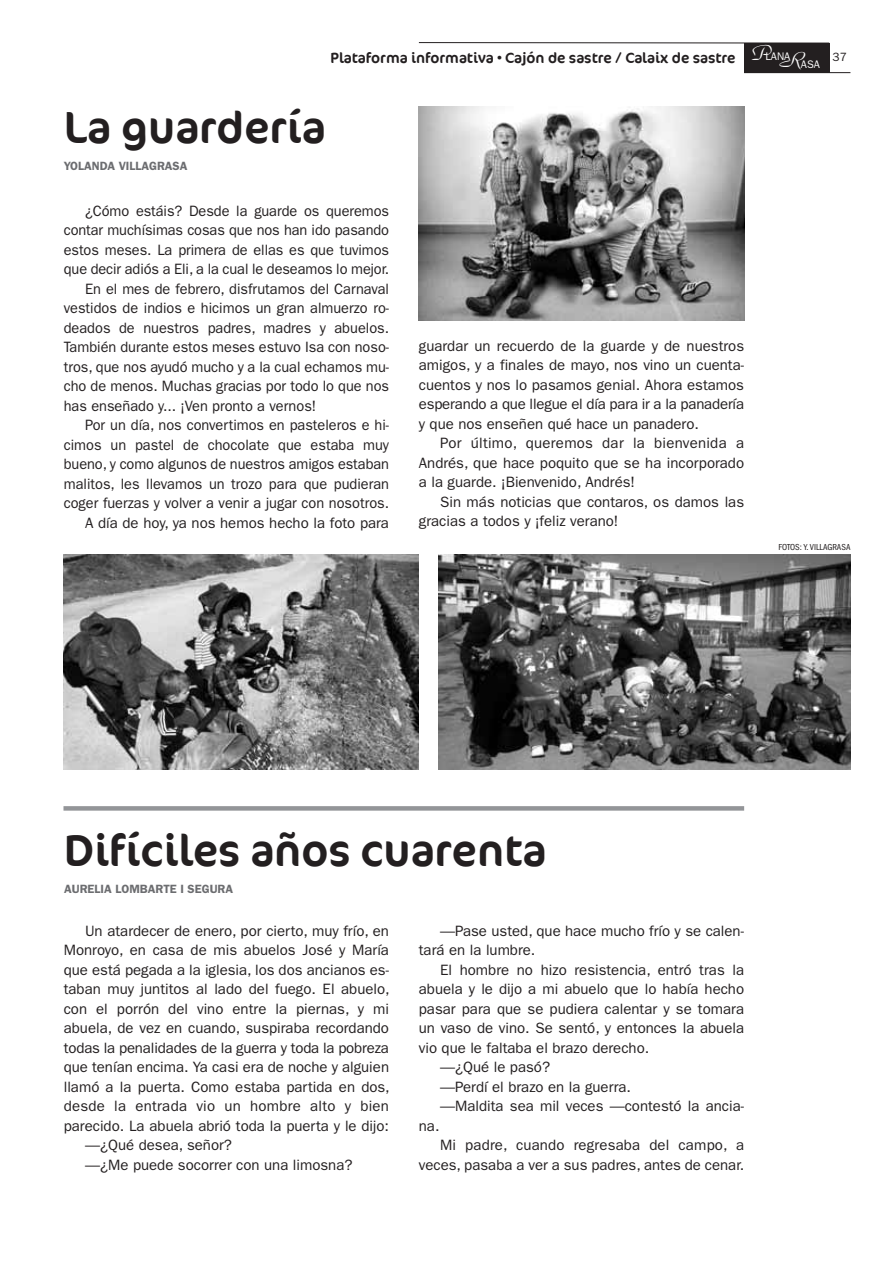
<style>
.page{position:relative;width:893px;height:1263px;background:#fff}
.page>*{position:absolute;margin:0;border:0;box-sizing:border-box;transform-origin:0 0}
.t1{font:45px "Cocon Offc";color:#231f20}
.t2{font:28.35px "Park Avenue";color:#fff}
.t3{font:15px/19.5px "Franklin Gothic";color:#231f20}
.t4{font:15px "Cocon Offc";color:#231f20}
.t5{font:600 12px "Franklin Gothic";color:#6c6d70}
.t6{font:12px "Franklin Gothic";color:#231f20}
.t7{font:10.95px "Franklin Gothic";color:#fff}
.t8{font:condensed 9px "Franklin Gothic";color:#231f20}
</style>
<div class="page">
<div style="left:744px;top:43px;width:85px;height:30px;background:#231f20"></div>
<svg style="left:418px;top:42px;width:412px;height:2px"></svg>
<hr style="left:744px;top:72px;width:106px;height:1px;background:#231f20">
<img style="left:419px;top:106px;width:325px;height:215px">
<img style="left:438px;top:555px;width:412px;height:214px">
<img style="left:64px;top:555px;width:355px;height:214px">
<div style="left:63px;top:806px;width:681px;height:5px;background:#939598"></div>
<h2 class="t2" style="left:752px;top:34px;width:21px">P</h2>
<p class="t4" style="left:331px;top:47px;width:407px">Plataforma informativa • Cajón de sastre / Calaix de sastre</p>
<p class="t6" style="left:833px;top:53px;width:16px">37</p>
<h2 class="t2" style="left:779px;top:41px;width:26px">R</h2>
<p class="t7" style="left:765px;top:53px;width:27px">LANA</p>
<p class="t7" style="left:801px;top:60px;width:21px">ASA</p>
<h1 class="t1" style="left:64px;top:95px;width:263px">La guardería</h1>
<p class="t5" style="left:64px;top:162px;width:125px">YOLANDA VILLAGRASA</p>
<p class="t3" style="left:85px;top:202px;width:305px">¿Cómo estáis? Desde la guarde os queremos</p>
<p class="t3" style="left:64px;top:222px;width:327px">contar muchísimas cosas que nos han ido pasando</p>
<p class="t3" style="left:64px;top:241px;width:327px">estos meses. La primera de ellas es que tuvimos</p>
<p class="t3" style="left:64px;top:261px;width:327px">que decir adiós a Eli, a la cual le deseamos lo mejor.</p>
<p class="t3" style="left:85px;top:280px;width:306px">En el mes de febrero, disfrutamos del Carnaval</p>
<p class="t3" style="left:64px;top:300px;width:327px">vestidos de indios e hicimos un gran almuerzo ro-</p>
<p class="t3" style="left:64px;top:319px;width:327px">deados de nuestros padres, madres y abuelos.</p>
<p class="t3" style="left:64px;top:339px;width:327px">También durante estos meses estuvo Isa con noso-</p>
<p class="t3" style="left:64px;top:358px;width:327px">tros, que nos ayudó mucho y a la cual echamos mu-</p>
<p class="t3" style="left:64px;top:378px;width:327px">cho de menos. Muchas gracias por todo lo que nos</p>
<p class="t3" style="left:64px;top:397px;width:254px">has enseñado y... ¡Ven pronto a vernos!</p>
<p class="t3" style="left:85px;top:417px;width:305px">Por un día, nos convertimos en pasteleros e hi-</p>
<p class="t3" style="left:64px;top:436px;width:327px">cimos un pastel de chocolate que estaba muy</p>
<p class="t3" style="left:64px;top:456px;width:327px">bueno, y como algunos de nuestros amigos estaban</p>
<p class="t3" style="left:64px;top:475px;width:327px">malitos, les llevamos un trozo para que pudieran</p>
<p class="t3" style="left:64px;top:495px;width:327px">coger fuerzas y volver a venir a jugar con nosotros.</p>
<p class="t3" style="left:85px;top:514px;width:305px">A día de hoy, ya nos hemos hecho la foto para</p>
<p class="t3" style="left:419px;top:337px;width:327px;text-align:justify">guardar un recuerdo de la guarde y de nuestros amigos, y a finales de mayo, nos vino un cuenta&shy;cuentos y nos lo pasamos genial. Ahora estamos esperando a que llegue el día para ir a la panadería y que nos enseñen qué hace un panadero.</p>
<p class="t3" style="left:419px;top:434px;width:327px;text-align:justify;text-indent:21px">Por último, queremos dar la bienvenida a Andrés, que hace poquito que se ha incorporado a la guarde. ¡Bienvenido, Andrés!</p>
<p class="t3" style="left:419px;top:493px;width:327px;text-indent:21px">Sin más noticias que contaros, os damos las gracias a todos y ¡feliz verano!</p>
<p class="t8" style="left:779px;top:544px;width:73px">FOTOS: Y. VILLAGRASA</p>
<h1 class="t1" style="left:64px;top:818px;width:484px">Difíciles años cuarenta</h1>
<p class="t5" style="left:64px;top:885px;width:171px">AURELIA LOMBARTE I SEGURA</p>
<p class="t3" style="left:85px;top:922px;width:306px">Un atardecer de enero, por cierto, muy frío, en</p>
<p class="t3" style="left:64px;top:941px;width:327px">Monroyo, en casa de mis abuelos José y María</p>
<p class="t3" style="left:64px;top:961px;width:327px">que está pegada a la iglesia, los dos ancianos es-</p>
<p class="t3" style="left:64px;top:980px;width:327px">taban muy juntitos al lado del fuego. El abuelo,</p>
<p class="t3" style="left:64px;top:1000px;width:327px">con el porrón del vino entre la piernas, y mi</p>
<p class="t3" style="left:64px;top:1019px;width:327px">abuela, de vez en cuando, suspiraba recordando</p>
<p class="t3" style="left:64px;top:1039px;width:327px">todas la penalidades de la guerra y toda la pobreza</p>
<p class="t3" style="left:64px;top:1058px;width:327px">que tenían encima. Ya casi era de noche y alguien</p>
<p class="t3" style="left:64px;top:1078px;width:328px">llamó a la puerta. Como estaba partida en dos,</p>
<p class="t3" style="left:64px;top:1097px;width:327px">desde la entrada vio un hombre alto y bien</p>
<p class="t3" style="left:64px;top:1117px;width:327px">parecido. La abuela abrió toda la puerta y le dijo:</p>
<p class="t3" style="left:85px;top:1136px;width:148px">—¿Qué desea, señor?</p>
<p class="t3" style="left:85px;top:1156px;width:269px">—¿Me puede socorrer con una limosna?</p>
<p class="t3" style="left:419px;top:922px;width:327px;text-indent:21px">—Pase usted, que hace mucho frío y se calen&shy;tará en la lumbre.</p>
<p class="t3" style="left:440px;top:961px;width:306px">El hombre no hizo resistencia, entró tras la</p>
<p class="t3" style="left:419px;top:980px;width:327px">abuela y le dijo a mi abuelo que lo había hecho</p>
<p class="t3" style="left:419px;top:1000px;width:327px">pasar para que se pudiera calentar y se tomara</p>
<p class="t3" style="left:419px;top:1019px;width:327px">un vaso de vino. Se sentó, y entonces la abuela</p>
<p class="t3" style="left:419px;top:1039px;width:232px">vio que le faltaba el brazo derecho.</p>
<p class="t3" style="left:440px;top:1058px;width:111px">—¿Qué le pasó?</p>
<p class="t3" style="left:440px;top:1078px;width:193px">—Perdí el brazo en la guerra.</p>
<p class="t3" style="left:440px;top:1097px;width:306px">—Maldita sea mil veces —contestó la ancia-</p>
<p class="t3" style="left:419px;top:1117px;width:22px">na.</p>
<p class="t3" style="left:440px;top:1136px;width:306px">Mi padre, cuando regresaba del campo, a</p>
<p class="t3" style="left:419px;top:1156px;width:327px">veces, pasaba a ver a sus padres, antes de cenar.</p>
</div>
